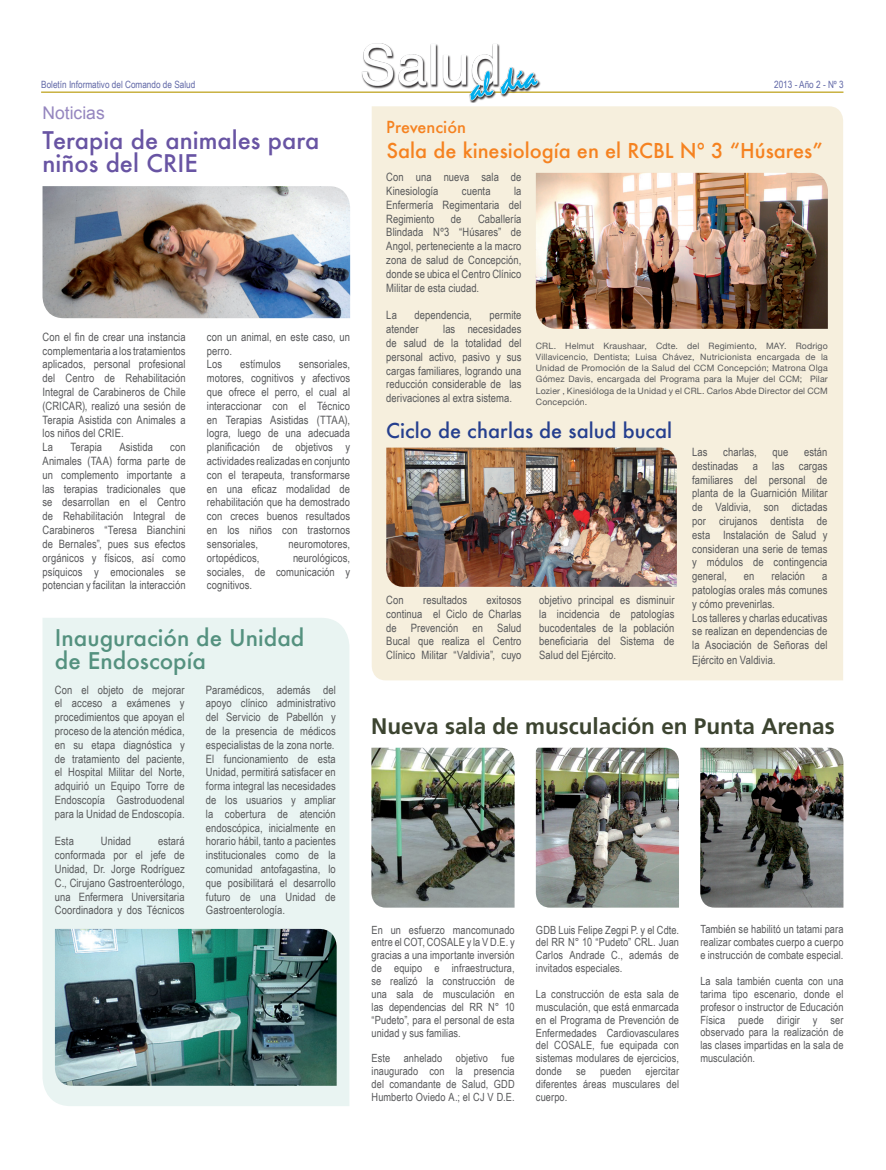
<style>
.page{position:relative;width:886px;height:1170px;background:#fff}
.page>*{position:absolute;margin:0;border:0;box-sizing:border-box;transform-origin:0 0}
.t1{font:500 23.75px/22.5px "Futura";color:#6854a3}
.t2{font:700 22.5px "Frutiger LT Std";color:#3c4430}
.t3{font:500 22.5px/22.5px "Futura";color:#54917f}
.t4{font:500 20px "Futura";color:#f58220}
.t5{font:500 20px "Futura";color:#253f8e}
.t6{font:17.5px "Arial";color:#9586bf}
.t7{font:500 16.25px "Futura";color:#f58220}
.t8{font:11.5px/13.8px "Arial Narrow";letter-spacing:.005em;color:#57585a;text-align:justify}
.t9{font:11.25px/12.9px "Arial Narrow";letter-spacing:.005em;color:#57585a;text-align:justify}
.t10{font:10px "Arial Narrow";color:#6168a7}
.t11{font:8.75px/11.2px "Helvetica Neue";letter-spacing:.02em;color:#57585a;text-align:justify}
.s1{font-size:11.88px}
</style>
<div class="page">
<hr style="left:41px;top:92px;width:802px;height:1px;background:#bea21b">
<div style="left:372px;top:106px;width:471px;height:574px;background:#f6efdd"></div>
<img style="left:350px;top:43px;width:195px;height:59px">
<img style="left:43px;top:186px;width:307px;height:132px">
<img style="left:536px;top:173px;width:292px;height:156px">
<img style="left:386px;top:447px;width:291px;height:140px">
<img style="left:700px;top:747px;width:143px;height:160px">
<img style="left:371px;top:747px;width:143px;height:160px">
<img style="left:536px;top:747px;width:143px;height:160px">
<div style="left:43px;top:618px;width:306px;height:488px;background:#e9f4f2"></div>
<img style="left:55px;top:928px;width:282px;height:157px">
<p class="t10" style="left:41px;top:77px;width:156px">Boletín Informativo del Comando de Salud</p>
<p class="t10" style="left:774px;top:77px;width:71px">2013 - Año 2 - Nº 3</p>
<h3 class="t6" style="left:43px;top:101px;width:64px">Noticias</h3>
<h1 class="t1" style="left:43px;top:129px;width:278px">Terapia de animales para niños del CRIE</h1>
<p class="t8" style="left:43px;top:329px;width:145px;text-align:left">Con el fin de crear una instancia complementaria a los tratamientos aplicados, personal profesional del Centro de Rehabilitación<br>Integral de Carabineros de Chile (CRICAR), realizó una sesión de<br>Terapia Asistida con Animales a los niños del CRIE.<br>La</p>
<p class="t8" style="left:70px;top:440px;width:33px">Terapia</p>
<p class="t8" style="left:119px;top:440px;width:35px">Asistida</p>
<p class="t8" style="left:43px;top:440px;width:145px;text-indent:128px">con Animales (TAA) forma parte de un complemento importante a las terapias tradicionales que se desarrollan en el Centro de Rehabilitación Integral de Carabineros “Teresa Bianchini de Bernales”, pues sus efectos orgánicos y físicos, así como psíquicos y emocionales se potencian y facilitan la interacción</p>
<p class="t8" style="left:207px;top:329px;width:145px;text-align:left">con un animal, en este caso, un perro.<br>Los</p>
<p class="t8" style="left:240px;top:357px;width:42px">estímulos</p>
<p class="t8" style="left:207px;top:357px;width:145px;text-indent:92px">sensoriales, motores, cognitivos y afectivos que ofrece el perro, el cual al interaccionar con el Técnico en Terapias Asistidas (TTAA), logra, luego de una adecuada planificación de objetivos y actividades realizadas en conjunto con el terapeuta, transformarse en una eficaz modalidad de rehabilitación que ha demostrado con creces buenos resultados en los niños con trastornos sensoriales,</p>
<p class="t8" style="left:289px;top:536px;width:63px">neuromotores,</p>
<p class="t8" style="left:207px;top:550px;width:145px;text-indent:86px">neurológicos, sociales, de comunicación y cognitivos.</p>
<p class="t8" style="left:207px;top:550px;width:54px">ortopédicos,</p>
<h2 class="t3" style="left:55px;top:626px;width:251px">Inauguración de Unidad de Endoscopía</h2>
<p class="t8" style="left:55px;top:682px;width:131px">Con el objeto de mejorar el acceso a exámenes y procedimientos que apoyan el proceso de la atención médica, en su etapa diagnóstica y de tratamiento del paciente, el Hospital Militar del Norte, adquirió un Equipo Torre de Endoscopía Gastroduodenal para la Unidad de Endoscopía.</p>
<p class="t8" style="left:55px;top:834px;width:21px">Esta</p>
<p class="t8" style="left:101px;top:834px;width:32px">Unidad</p>
<p class="t8" style="left:206px;top:682px;width:131px">Paramédicos, además del apoyo clínico administrativo del Servicio de Pabellón y de la presencia de médicos especialistas de la zona norte.<br>El funcionamiento de esta Unidad, permitirá satisfacer en forma integral las necesidades de los usuarios y ampliar la cobertura de atención endoscópica, inicialmente en horario hábil, tanto a pacientes institucionales como de la comunidad antofagastina, lo que posibilitará el desarrollo futuro de una Unidad de Gastroenterología.</p>
<p class="t8" style="left:55px;top:834px;width:131px;text-indent:103px">estará conformada por el jefe de Unidad, Dr. Jorge Rodríguez C., Cirujano Gastroenterólogo, una Enfermera Universitaria Coordinadora y dos Técnicos</p>
<h3 class="t7" style="left:386px;top:116px;width:81px">Prevención</h3>
<h3 class="t4" style="left:387px;top:137px;width:438px">Sala de kinesiología en el RCBL Nº 3 “Húsares”</h3>
<p class="t8" style="left:386px;top:170px;width:137px">Con una nueva sala de<br>Kinesiología</p>
<p class="t8" style="left:386px;top:184px;width:137px;text-indent:128px">la Enfermería Regimentaria del Regimiento</p>
<p class="t8" style="left:462px;top:184px;width:30px">cuenta</p>
<p class="t8" style="left:386px;top:211px;width:137px;text-indent:92px">Caballería Blindada Nº3 “Húsares” de Angol, perteneciente a la macro zona de salud de Concepción, donde se ubica el Centro Clínico Militar de esta ciudad.</p>
<p class="t8" style="left:386px;top:308px;width:12px">La</p>
<p class="t8" style="left:414px;top:308px;width:59px">dependencia,</p>
<p class="t8" style="left:489px;top:308px;width:33px">permite</p>
<p class="t8" style="left:386px;top:322px;width:34px">atender</p>
<p class="t8" style="left:451px;top:211px;width:12px">de</p>
<p class="t8" style="left:386px;top:322px;width:137px;text-indent:57px">las necesidades de salud de la totalidad del personal activo, pasivo y sus cargas familiares, logrando una reducción considerable de las derivaciones al extra sistema.</p>
<p class="t11" style="left:536px;top:339px;width:294px">CRL. Helmut Kraushaar, Cdte. del Regimiento, MAY. Rodrigo Villavicencio, Dentista; Luisa Chávez, Nutricionista encargada de la Unidad de Promoción de la Salud del CCM Concepción; Matrona Olga Gómez Davis, encargada del Programa para la Mujer del CCM; Pilar Lozier , Kinesióloga de la Unidad y el CRL. Carlos Abde Director del CCM Concepción.</p>
<h3 class="t5" style="left:386px;top:417px;width:287px">Ciclo de charlas de salud bucal</h3>
<p class="t8" style="left:386px;top:592px;width:19px">Con</p>
<p class="t8" style="left:423px;top:592px;width:46px">resultados</p>
<p class="t8" style="left:386px;top:592px;width:137px;text-indent:100px">exitosos continua el Ciclo de Charlas de Prevención en Salud Bucal que realiza el Centro Clínico Militar “Valdivia”, cuyo</p>
<p class="t8" style="left:539px;top:592px;width:137px">objetivo principal es disminuir la incidencia de patologías bucodentales de la población beneficiaria del Sistema de Salud del Ejército.</p>
<p class="t8" style="left:692px;top:444px;width:137px;text-indent:112px">están destinadas a las cargas familiares del personal de planta de la Guarnición Militar de Valdivia, son dictadas por cirujanos dentista de esta Instalación de Salud y consideran una serie de temas y módulos de contingencia general,</p>
<p class="t8" style="left:692px;top:444px;width:17px">Las</p>
<p class="t8" style="left:723px;top:444px;width:35px">charlas,</p>
<p class="t8" style="left:772px;top:444px;width:17px">que</p>
<p class="t8" style="left:744px;top:569px;width:12px">en</p>
<p class="t8" style="left:771px;top:569px;width:35px">relación</p>
<p class="t8" style="left:692px;top:568px;width:137px;text-align:left;text-indent:130px">a patologías orales más comunes y cómo prevenirlas.<br>Los talleres y charlas educativas se realizan en dependencias de la Asociación de Señoras del<br>Ejército en Valdivia<span class="s1">.</span></p>
<h2 class="t2" style="left:371px;top:712px;width:465px">Nueva sala de musculación en Punta Arenas</h2>
<p class="t9" style="left:372px;top:922px;width:145px">En un esfuerzo mancomunado entre el COT, COSALE y la V D.E. y gracias a una importante inversión de equipo e infraestructura, se realizó la construcción de una sala de musculación en las dependencias del RR N° 10 “Pudeto”, para el personal de esta unidad y sus familias.</p>
<p class="t9" style="left:372px;top:1051px;width:145px">Este anhelado objetivo fue inaugurado con la presencia del comandante de Salud, GDD Humberto Oviedo A.; el CJ V D.E.</p>
<p class="t9" style="left:536px;top:922px;width:145px">GDB Luis Felipe Zegpi P. y el Cdte. del RR N° 10 “Pudeto” CRL. Juan Carlos Andrade C., además de invitados especiales.</p>
<p class="t9" style="left:536px;top:986px;width:145px">La construcción de esta sala de musculación, que está enmarcada en el Programa de Prevención de Enfermedades Cardiovasculares del COSALE, fue equipada con sistemas modulares de ejercicios, donde</p>
<p class="t9" style="left:536px;top:1064px;width:145px;text-indent:110px">ejercitar diferentes áreas musculares del cuerpo.</p>
<p class="t9" style="left:576px;top:1064px;width:11px">se</p>
<p class="t9" style="left:600px;top:1064px;width:33px">pueden</p>
<p class="t9" style="left:700px;top:922px;width:145px">También se habilitó un tatami para realizar combates cuerpo a cuerpo e instrucción de combate especial.</p>
<p class="t9" style="left:700px;top:974px;width:145px">La sala también cuenta con una tarima tipo escenario, donde el profesor o instructor de Educación Física puede dirigir y ser observado para la realización de las clases impartidas en la sala de musculación.</p>
</div>
